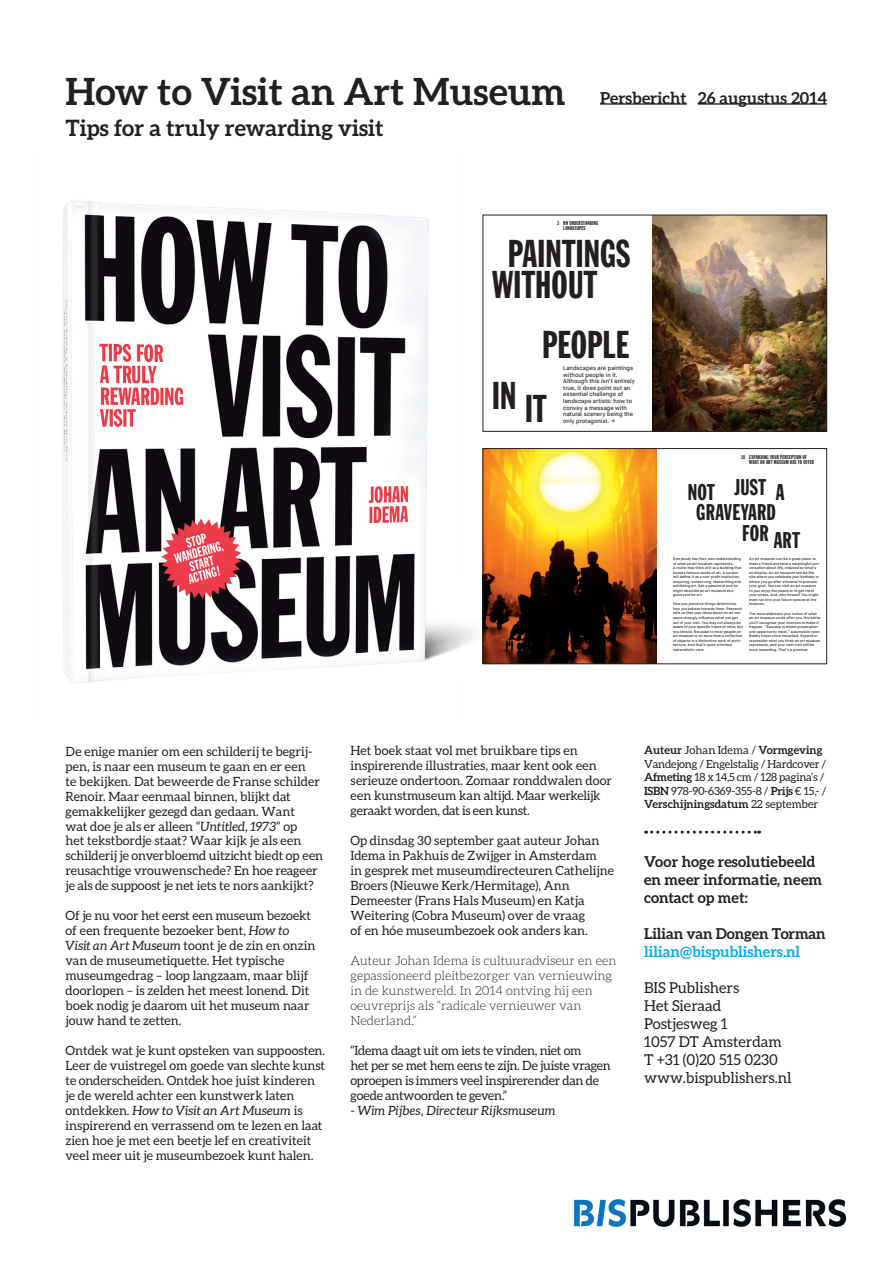
<style>
.page{position:relative;width:893px;height:1263px;background:#fff}
.page>*{position:absolute;margin:0;border:0;box-sizing:border-box;transform-origin:0 0}
.t1{font:38.1px/30.9px "Franklin Gothic Extra Cond";letter-spacing:.005em;color:#231f20}
.t2{font:700 37.5px "Aleo";color:#231f20}
.t3{font:700 22.5px "Aleo";color:#231f20}
.t4{font:22.35px/22.5px "Franklin Gothic Extra Cond";letter-spacing:.01em;color:#231f20;text-align:center}
.t5{font:700 16.5px "Aleo";color:#231f20}
.t6{font:15px/18px "Aleo";color:#231f20}
.t7{font:700 15px/18px "Aleo";color:#231f20}
.t8{font:700 15px "Aleo";color:#00aeef}
.t9{font:12.75px/15px "Aleo";color:#231f20}
.t10{font:300 12.75px/15px "Aleo";color:#231f20}
.t11{font:12.75px/15px "Aleo";letter-spacing:-.02em;color:#231f20}
.t12{font:italic 12.75px "Aleo";color:#231f20}
.t13{font:11.25px/13.5px "Aleo";letter-spacing:-.02em;color:#231f20}
.t14{font:500 6px/6.6px "Maison Neue";letter-spacing:-.005em;color:#231f20}
.t15{font:5.55px/5.1px "Franklin Gothic Extra Cond";letter-spacing:.02em;color:#231f20}
.t16{font:500 3.75px/4.5px "Maison Neue";letter-spacing:.01em;color:#231f20}
.s1{font-style:italic}
.s2{font-weight:700}
</style>
<div class="page">
<img style="left:574px;top:1199px;width:273px;height:28px">
<hr style="left:600px;top:103px;width:87px;height:2px;background:#231f20">
<hr style="left:698px;top:103px;width:129px;height:2px;background:#231f20">
<svg style="left:646px;top:831px;width:114px;height:3px"></svg>
<img style="left:62px;top:200px;width:544px;height:483px">
<img style="left:652px;top:217px;width:173px;height:213px">
<div style="left:483px;top:215px;width:344px;height:217px;border:1px solid #231f20"></div>
<img style="left:485px;top:450px;width:171px;height:212px">
<div style="left:483px;top:448px;width:344px;height:216px;border:1px solid #231f20"></div>
<h2 class="t2" style="left:66px;top:70px;width:501px">How to Visit an Art Museum</h2>
<h3 class="t3" style="left:66px;top:115px;width:319px">Tips for a truly rewarding visit</h3>
<p class="t5" style="left:600px;top:88px;width:228px">Persbericht 26 augustus 2014</p>
<p class="t15" style="left:563px;top:221px;width:36px">ON UNDERSTANDING<br>LANDSCAPES</p>
<p class="t15" style="left:557px;top:221px;width:3px">3</p>
<h1 class="t1" style="left:492px;top:240px;width:140px;text-indent:16px">PAINTINGS<br>WITHOUT</h1>
<h1 class="t1" style="left:492px;top:318px;width:139px;line-height:57.2px;text-indent:50px">PEOPLE<br>IN IT</h1>
<p class="t14" style="left:563px;top:365px;width:73px">Landscapes are paintings without people in it.<br>Although this isn’t entirely true, it does point out an essential challenge of landscape artists: how to convey a message with natural scenery being the only protagonist. →</p>
<p class="t15" style="left:749px;top:454px;width:66px;text-indent:-8px">18 EXPANDING YOUR PERCEPTION OF<br>WHAT AN ART MUSEUM HAS TO OFFER</p>
<h3 class="t4" style="left:688px;top:479px;width:98px">NOT JUST A<br>GRAVEYARD</h3>
<h3 class="t4" style="left:742px;top:526px;width:59px">FOR ART</h3>
<p class="t16" style="left:673px;top:556px;width:70px">Everybody has their own understanding of what an art museum represents.<br>A visitor may think of it as a building that houses famous works of art. A curator will define it as a non-profit institution, acquiring, conserving, researching and exhibiting art. Ask a pessimist and he might describe an art museum as a graveyard for art.</p>
<p class="t16" style="left:673px;top:602px;width:72px">How you perceive things determines how you behave towards them. Research tells us that your ideas about an art mu&shy;seum strongly influence what you get out of your visit. You may not always be aware of your specific frame of mind, but you should. Because to most people an art museum is no more than a collection of objects in a distinctive work of archi&shy;tecture. And that’s quite a limited, materialistic view.</p>
<p class="t16" style="left:749px;top:556px;width:72px">An art museum can be a great place to meet a friend and have a meaningful con&shy;versation about life, induced by what’s on display. An art museum can be the site where you celebrate your birthday or where you go after a funeral to process your grief. You can visit an art museum to just enjoy the peace or to get rid of your stress. And, who knows? You might even run into your future spouse at the museum.</p>
<p class="t16" style="left:749px;top:611px;width:73px">The more elaborate your notion of what an art museum could offer you, the better you’ll recognize your chances to make it happen. “Success is where preparation and opportunity meet,” automobile racer Bobby Unser once remarked. Expand or reconsider what you think an art museum represents, and your next visit will be more rewarding. That’s a promise.</p>
<p class="t9" style="left:66px;top:743px;width:259px">De enige manier om een schilderij te begrij&shy;pen, is naar een museum te gaan en er een<br>te bekijken. Dat beweerde de Franse schilder Renoir. Maar eenmaal binnen, blijkt dat gemakkelijker gezegd dan gedaan. Want<br>wat doe je als er alleen “<span class="s1">Untitled, 1973</span>” op<br>het tekstbordje staat? Waar kijk je als een schilderij je onverbloemd uitzicht biedt op een reusachtige vrouwenschede? En hoe reageer je als de suppoost je net iets te nors aankijkt?</p>
<p class="t9" style="left:66px;top:908px;width:251px">Of je nu voor het eerst een museum bezoekt of een frequente bezoeker bent, <span class="s1">How to Visit an Art Museum</span> toont je de zin en onzin van de museumetiquette. Het typische museumgedrag – loop langzaam, maar blijf doorlopen – is zelden het meest lonend. Dit boek nodig je daarom uit het museum naar jouw hand te zetten.</p>
<p class="t9" style="left:66px;top:1043px;width:261px">Ontdek wat je kunt opsteken van suppoosten.<br>Leer de vuistregel om goede van slechte kunst te onderscheiden. Ontdek hoe juist kinderen je de wereld achter een kunstwerk laten ontdekken. <span class="s1">How to Visit an Art Museum</span> is inspirerend en verrassend om te lezen en laat zien hoe je met een beetje lef en creativiteit veel meer uit je museumbezoek kunt halen.</p>
<p class="t9" style="left:350px;top:743px;width:263px">Het boek staat vol met bruikbare tips en inspirerende illustraties, maar kent ook een serieuze ondertoon. Zomaar ronddwalen door een kunstmuseum kan altijd. Maar werkelijk geraakt worden, dat is een kunst.</p>
<p class="t9" style="left:350px;top:833px;width:265px">Op dinsdag 30 september gaat auteur Johan Idema in Pakhuis de Zwijger in Amsterdam<br>in gesprek met museumdirecteuren Cathelijne Broers (Nieuwe Kerk/Hermitage), Ann Demeester (Frans Hals Museum) en Katja Weitering (Cobra Museum) over de vraag<br>of en hóe museumbezoek ook anders kan.</p>
<p class="t10" style="left:350px;top:953px;width:267px">Auteur Johan Idema is cultuuradviseur en een gepassioneerd pleitbezorger van vernieuwing in de kunstwereld. In 2014 ontving hij een oeuvreprijs als “radicale vernieuwer van Nederland.”</p>
<p class="t11" style="left:350px;top:1043px;width:262px">“Idema daagt uit om iets te vinden, niet om<br>het per se met hem eens te zijn. De juiste vragen oproepen is immers veel inspirerender dan de goede antwoorden te geven.”</p>
<p class="t12" style="left:350px;top:1103px;width:206px">- Wim Pijbes, Directeur Rijksmuseum</p>
<p class="t13" style="left:644px;top:743px;width:184px"><span class="s2">Auteur</span> Johan Idema / <span class="s2">Vormgeving </span>Vandejong / Engelstalig / Hardcover / <span class="s2">Afmeting</span> 18 x 14,5 cm / 128 pagina’s / <span class="s2">ISBN</span> 978-90-6369-355-8 / <span class="s2">Prijs</span> € 15,- / <span class="s2">Verschijningsdatum</span> 22 september</p>
<p class="t7" style="left:644px;top:852px;width:180px">Voor hoge resolutiebeeld en meer informatie, neem contact op met:</p>
<p class="t7" style="left:644px;top:924px;width:183px">Lilian van Dongen Torman</p>
<p class="t8" style="left:644px;top:943px;width:158px">lilian@bispublishers.nl</p>
<p class="t6" style="left:644px;top:978px;width:149px">BIS Publishers<br>Het Sieraad<br>Postjesweg 1<br>1057 DT Amsterdam<br>T +31 (0)20 515 0230 www.bispublishers.nl</p>
</div>
